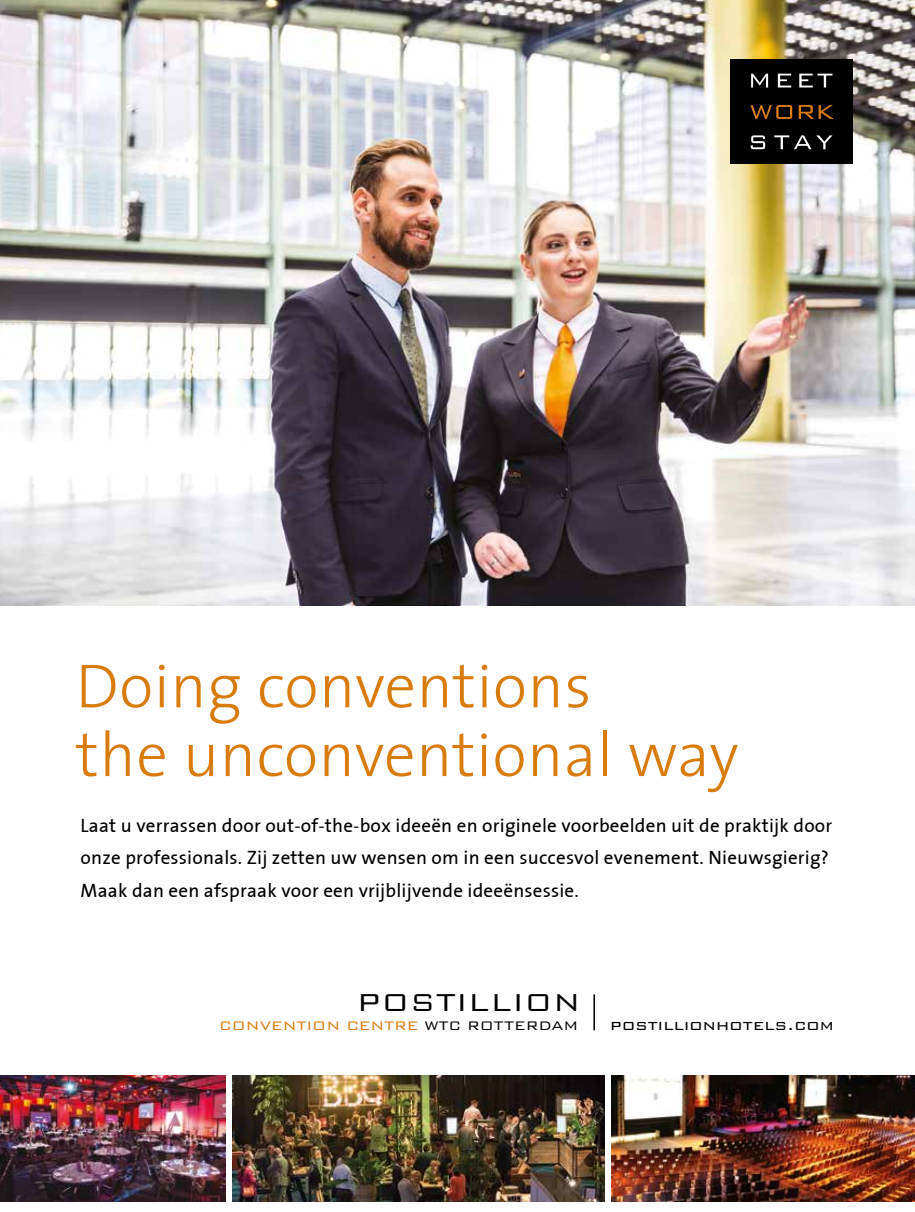
<style>
.page{position:relative;width:915px;height:1212px;background:#fff}
.page>*{position:absolute;margin:0;border:0;box-sizing:border-box;transform-origin:0 0}
.t1{font:300 62.55px/68.7px "The Sans";letter-spacing:.01em;color:#d97c0e}
.t2{font:300 32.7px "Bank Gothic BT";letter-spacing:.02em;color:#000}
.t3{font:19.05px/32.1px "The Sans Plain";letter-spacing:.01em;color:#000}
.t4{font:300 19.05px "Bank Gothic BT";letter-spacing:.01em;color:#000}
.t5{font:300 16.5px "Bank Gothic BT";color:#d97c0e}
.s1{color:#000}
</style>
<div class="page">
<img style="left:0;top:0;width:914px;height:605px">
<hr style="left:593px;top:994px;width:1px;height:36px;background:#000">
<div style="left:730px;top:59px;width:122px;height:104px;background:#000"></div>
<svg style="left:751px;top:74px;width:16px;height:13px"></svg>
<svg style="left:777px;top:74px;width:14px;height:13px"></svg>
<svg style="left:799px;top:74px;width:33px;height:13px"></svg>
<svg style="left:750px;top:105px;width:42px;height:14px"></svg>
<svg style="left:798px;top:105px;width:35px;height:14px"></svg>
<svg style="left:750px;top:135px;width:14px;height:14px"></svg>
<svg style="left:774px;top:135px;width:58px;height:14px"></svg>
<img style="left:0;top:1076px;width:226px;height:125px">
<img style="left:233px;top:1076px;width:371px;height:125px">
<img style="left:611px;top:1076px;width:303px;height:125px">
<h1 class="t1" style="left:76px;top:650px;width:664px">Doing conventions<br>the unconventional way</h1>
<p class="t3" style="left:81px;top:809px;width:753px">Laat u verrassen door out-of-the-box ideeën en originele voorbeelden uit de praktijk door onze professionals. Zij zetten uw wensen om in een succesvol evenement. Nieuwsgierig?<br>Maak dan een afspraak voor een vrijblijvende ideeënsessie.</p>
<h2 class="t2" style="left:356px;top:985px;width:225px">POSTILLION</h2>
<p class="t5" style="left:219px;top:1017px;width:360px">CONVENTION CENTRE <span class="s1">WTC ROTTERDAM</span></p>
<p class="t4" style="left:610px;top:1015px;width:225px">postillionhotels.com</p>
</div>
